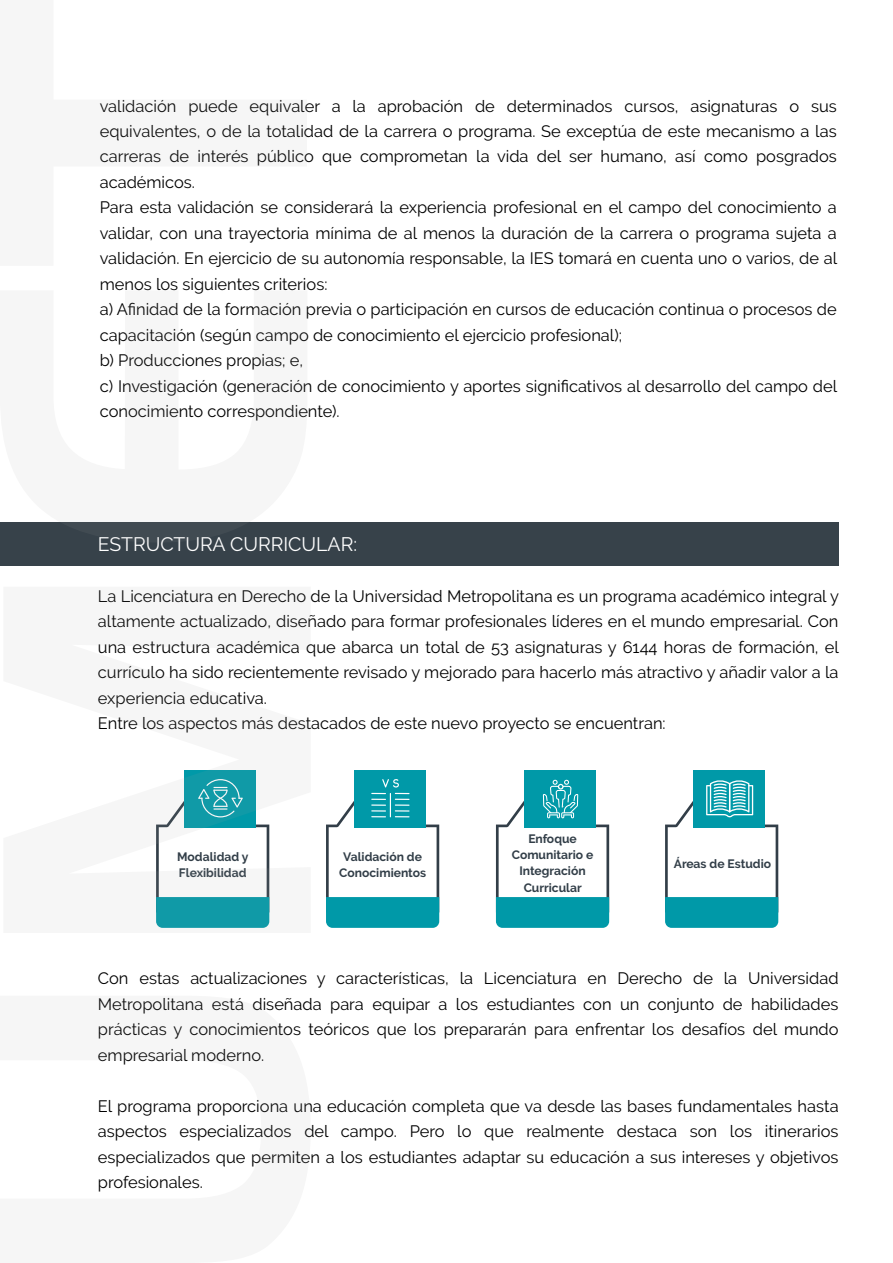
<style>
.page{position:relative;width:893px;height:1263px;background:#fff}
.page>*{position:absolute;margin:0;border:0;box-sizing:border-box;transform-origin:0 0}
.t1{font:19.5px "Raleway";color:#fff}
.t2{font:16.5px/25.5px "Raleway";color:#000}
.t3{font:700 12.15px/16.4px "Raleway";color:#323e48;text-align:center}
</style>
<div class="page">
<div style="left:0;top:522px;width:838px;height:44px;background:#37424a"></div>
<div style="left:355px;top:770px;width:71px;height:57px;background:#0099a8"></div>
<div style="left:525px;top:770px;width:71px;height:57px;background:#0099a8"></div>
<div style="left:694px;top:770px;width:71px;height:57px;background:#0099a8"></div>
<svg style="left:382px;top:779px;width:17px;height:8px"></svg>
<svg style="left:326px;top:793px;width:113px;height:135px"></svg>
<svg style="left:496px;top:780px;width:113px;height:148px"></svg>
<svg style="left:665px;top:779px;width:113px;height:149px"></svg>
<svg style="left:156px;top:770px;width:114px;height:158px"></svg>
<p class="t2" style="left:100px;top:93px;width:739px">validación puede equivaler a la aprobación de determinados cursos, asignaturas o sus equivalentes, o de la totalidad de la carrera o programa. Se exceptúa de este mecanismo a las carreras de interés público que comprometan la vida del ser humano, así como posgrados académicos.<br>Para esta validación se considerará la experiencia profesional en el campo del conocimiento a validar, con una trayectoria mínima de al menos la duración de la carrera o programa sujeta a validación. En ejercicio de su autonomía responsable, la IES tomará en cuenta uno o varios, de al menos los siguientes criterios:<br>a) Afinidad de la formación previa o participación en cursos de educación continua o procesos de capacitación (según campo de conocimiento el ejercicio profesional);<br>b) Producciones propias; e,<br>c) Investigación (generación de conocimiento y aportes significativos al desarrollo del campo del conocimiento correspondiente).</p>
<p class="t1" style="left:98px;top:532px;width:261px">ESTRUCTURA CURRICULAR:</p>
<p class="t2" style="left:98px;top:583px;width:743px">La Licenciatura en Derecho de la Universidad Metropolitana es un programa académico integral y altamente actualizado, diseñado para formar profesionales líderes en el mundo empresarial. Con una estructura académica que abarca un total de 53 asignaturas y 6144 horas de formación, el currículo ha sido recientemente revisado y mejorado para hacerlo más atractivo y añadir valor a la experiencia educativa.<br>Entre los aspectos más destacados de este nuevo proyecto se encuentran:</p>
<p class="t3" style="left:177px;top:848px;width:73px;text-align:left">Modalidad y<br>Flexibilidad</p>
<p class="t3" style="left:339px;top:848px;width:88px">Validación de<br>Conocimientos</p>
<p class="t3" style="left:512px;top:830px;width:83px">Enfoque<br>Comunitario e<br>Integración<br>Curricular</p>
<p class="t3" style="left:674px;top:855px;width:99px">Áreas de Estudio</p>
<p class="t2" style="left:98px;top:965px;width:742px;text-align:justify">Con estas actualizaciones y características, la Licenciatura en Derecho de la Universidad Metropolitana está diseñada para equipar a los estudiantes con un conjunto de habilidades prácticas y conocimientos teóricos que los prepararán para enfrentar los desafíos del mundo empresarial moderno.</p>
<p class="t2" style="left:98px;top:1093px;width:742px;text-align:justify">El programa proporciona una educación completa que va desde las bases fundamentales hasta aspectos especializados del campo. Pero lo que realmente destaca son los itinerarios especializados que permiten a los estudiantes adaptar su educación a sus intereses y objetivos profesionales.</p>
</div>
